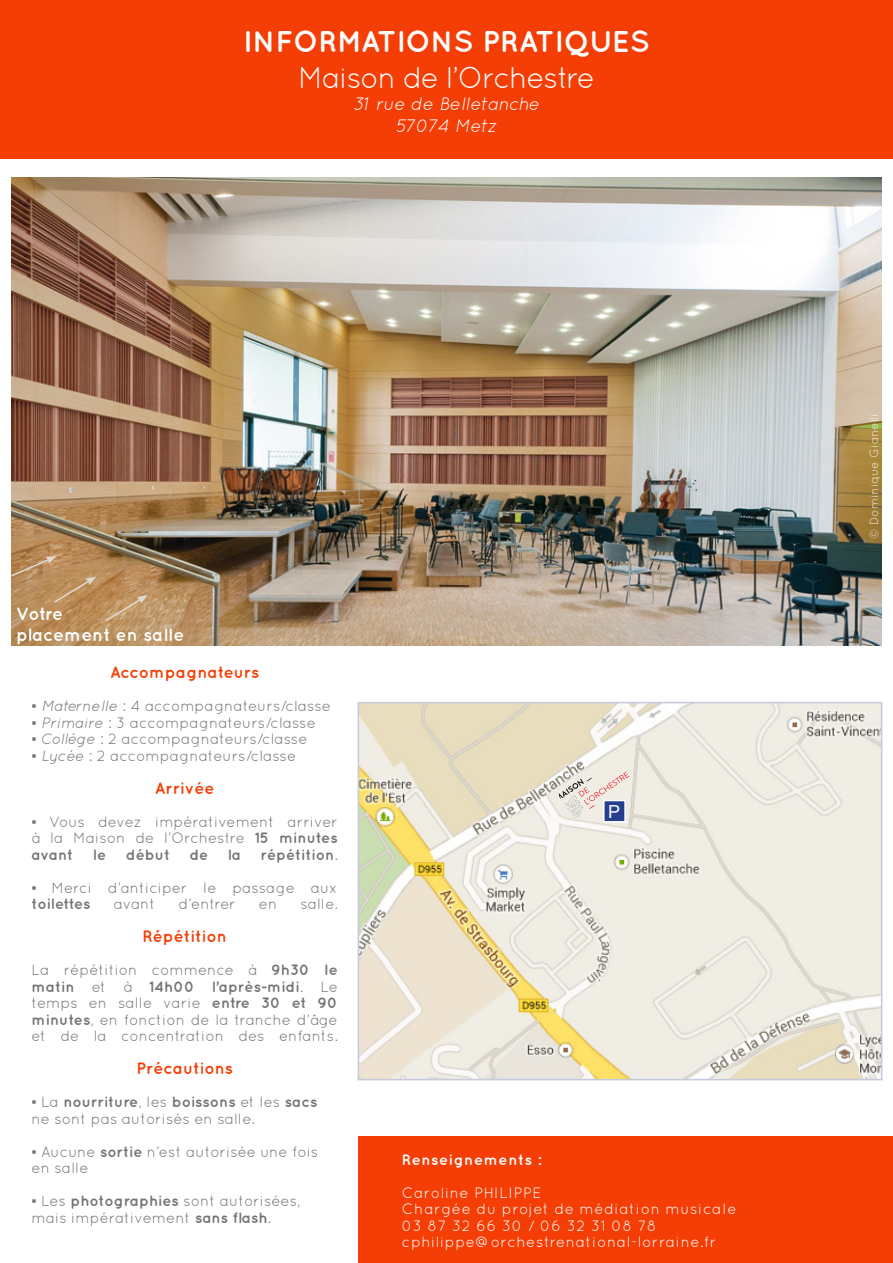
<style>
.page{position:relative;width:893px;height:1263px;background:#fff}
.page>*{position:absolute;margin:0;border:0;box-sizing:border-box;transform-origin:0 0}
.t1{font:700 30px "Quicksand";color:#fff}
.t2{font:30px "Quicksand";letter-spacing:-.04em;color:#fff}
.t3{font:700 18px "Quicksand";color:#fff}
.t4{font:italic 18px "Quicksand";color:#fff}
.t5{font:italic 18px "Quicksand";letter-spacing:-.03em;color:#fff}
.t6{font:18px "Arial";color:#fff}
.t7{font:700 16.5px "Quicksand";color:#f53e06}
.t8{font:15px/16.5px "Quicksand";color:#757474}
.t9{font:15px "Quicksand";letter-spacing:.04em;color:#fff}
.t10{font:700 15px "Quicksand";color:#757474}
.t11{font:700 15px "Quicksand";letter-spacing:.04em;color:#fff}
.t12{font:12px "Quicksand";color:#fff}
.s1{font-family:"Arial"}
.s2{font-style:italic}
.s3{font-weight:700}
.s4{font-weight:400}
</style>
<div class="page">
<div style="left:0;top:0;width:893px;height:158px;background:#f53e06"></div>
<div style="left:358px;top:1136px;width:535px;height:127px;background:#f53e06"></div>
<img style="left:11px;top:178px;width:871px;height:468px">
<svg style="left:11px;top:556px;width:85px;height:48px;background:#bb8f5f"></svg>
<svg style="left:104px;top:595px;width:44px;height:28px"></svg>
<img style="left:361px;top:705px;width:518px;height:372px">
<div style="left:358px;top:702px;width:524px;height:378px;border:2px solid #c4c9df"></div>
<svg style="left:556px;top:772px;width:73px;height:46px;background:#e6dcd4"></svg>
<div style="left:603px;top:800px;width:23px;height:22px;background:#253f8e;border:2px solid #fff"></div>
<p class="t1" style="left:243px;top:24px;width:408px">INFORMATIONS PRATIQUES</p>
<p class="t2" style="left:298px;top:61px;width:298px">Maison de l’Orchestre</p>
<p class="t4" style="left:353px;top:93px;width:188px">31 rue de Belletanche</p>
<p class="t5" style="left:396px;top:115px;width:103px">57074 Metz</p>
<p class="t3" style="left:16px;top:602px;width:49px">Votre</p>
<p class="t3" style="left:16px;top:624px;width:170px">placement en salle</p>
<p class="t7" style="left:110px;top:663px;width:150px">Accompagnateurs</p>
<p class="t8" style="left:32px;top:698px;width:301px"><span class="s1">▪</span> <span class="s2">Maternelle</span> : 4 accompagnateurs/classe</p>
<p class="t8" style="left:32px;top:714px;width:286px"><span class="s1">▪</span> <span class="s2">Primaire</span> : 3 accompagnateurs/classe</p>
<p class="t8" style="left:32px;top:731px;width:277px"><span class="s1">▪</span> <span class="s2">Collège</span> : 2 accompagnateurs/classe</p>
<p class="t8" style="left:32px;top:747px;width:266px"><span class="s1">▪</span> <span class="s2">Lycée</span> : 2 accompagnateurs/classe</p>
<p class="t7" style="left:155px;top:778px;width:61px">Arrivée</p>
<p class="t8" style="left:32px;top:813px;width:308px;text-align:justify"><span class="s1">▪</span> Vous devez impérativement arriver à la Maison de l’Orchestre <span class="s3">15 minutes avant</span></p>
<p class="t10" style="left:93px;top:845px;width:15px">le</p>
<p class="t10" style="left:126px;top:845px;width:46px">début</p>
<p class="t10" style="left:190px;top:845px;width:20px">de</p>
<p class="t10" style="left:228px;top:845px;width:15px">la</p>
<p class="t10" style="left:261px;top:845px;width:79px">répétition<span class="s4">.</span></p>
<p class="t8" style="left:32px;top:879px;width:308px"><span class="s1">▪</span> Merci d’anticiper le passage aux <span class="s3">toilettes</span></p>
<p class="t8" style="left:114px;top:896px;width:43px">avant</p>
<p class="t8" style="left:179px;top:896px;width:59px">d’entrer</p>
<p class="t8" style="left:259px;top:896px;width:20px">en</p>
<p class="t8" style="left:300px;top:896px;width:39px">salle.</p>
<p class="t7" style="left:143px;top:927px;width:86px">Répétition</p>
<p class="t8" style="left:32px;top:962px;width:308px;text-align:justify">La répétition commence à <span class="s3">9h30 le matin</span> et à <span class="s3">14h00 l’après-midi</span>. Le temps en salle varie <span class="s3">entre 30 et 90 minutes</span>, en fonction de la tranche d’âge et de la concentration des enfants.</p>
<p class="t7" style="left:136px;top:1059px;width:98px">Précautions</p>
<p class="t8" style="left:32px;top:1094px;width:287px"><span class="s1">▪</span> La <span class="s3">nourriture</span>, les <span class="s3">boissons</span> et les <span class="s3">sacs </span>ne sont pas autorisés en salle.</p>
<p class="t8" style="left:32px;top:1143px;width:288px"><span class="s1">▪</span> Aucune <span class="s3">sortie</span> n’est autorisée une fois en salle</p>
<p class="t8" style="left:32px;top:1193px;width:270px"><span class="s1">▪</span> Les <span class="s3">photographies</span> sont autorisées, mais impérativement <span class="s3">sans flash</span>.</p>
<p class="t6" style="left:608px;top:800px;width:14px">P</p>
<p class="t11" style="left:402px;top:1150px;width:141px">Renseignements :</p>
<p class="t9" style="left:402px;top:1184px;width:141px">Caroline PHILIPPE</p>
<p class="t9" style="left:402px;top:1200px;width:336px">Chargée du projet de médiation musicale</p>
<p class="t9" style="left:402px;top:1217px;width:256px">03 87 32 66 30 / 06 32 31 08 78</p>
<p class="t9" style="left:402px;top:1233px;width:316px">cphilippe@orchestrenational-lorraine.fr</p>
<p class="t12" style="left:867px;top:539px;width:127px;rotate:-90deg">© Dominique Gianelli</p>
</div>
